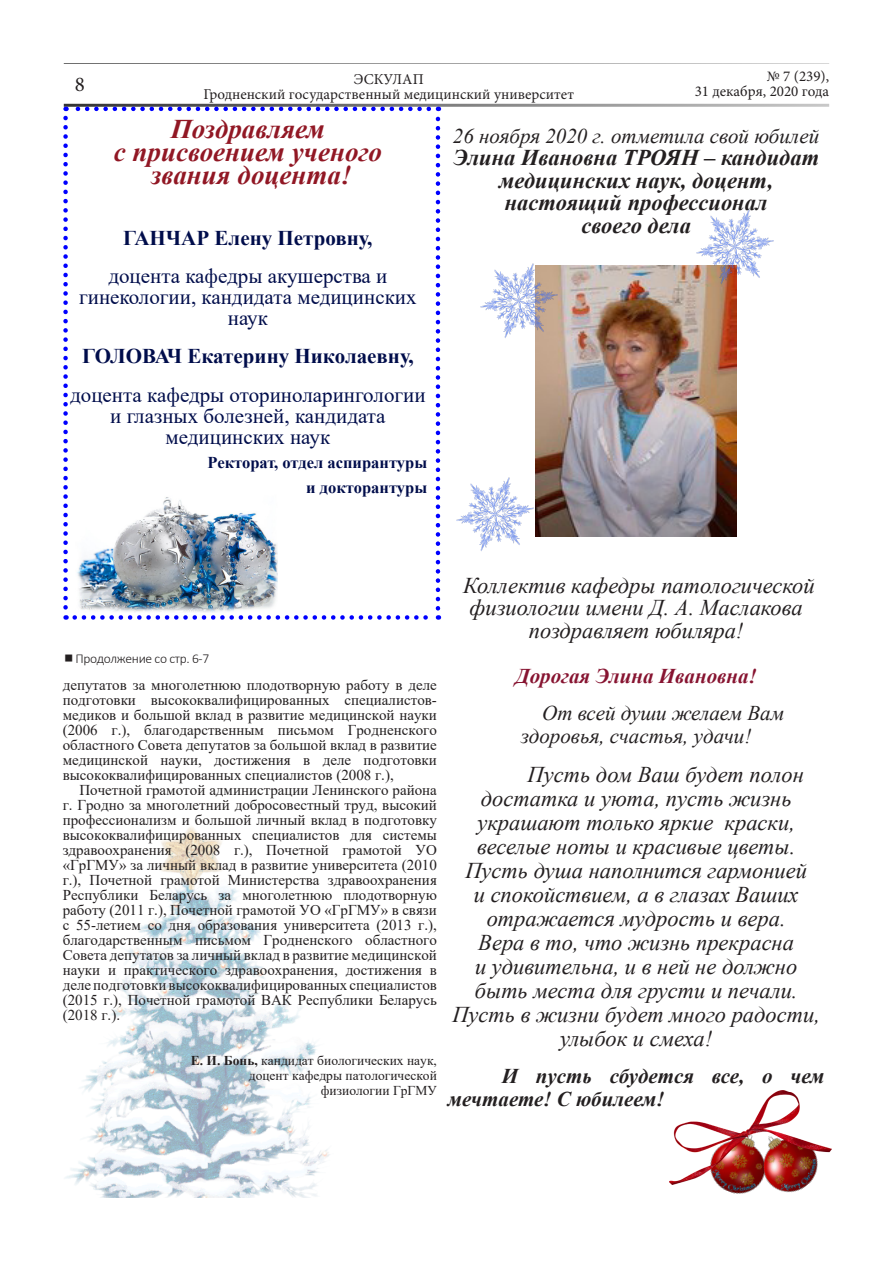
<style>
.page{position:relative;width:893px;height:1263px;background:#fff}
.page>*{position:absolute;margin:0;border:0;box-sizing:border-box;transform-origin:0 0}
.titul_Franklin_Gothi{font:italic 700 27px "Times New Roman";color:#911724}
.t1{font:italic 22.5px/22.5px "Times New Roman";color:#231f20;text-align:center}
.t2{font:italic 700 22.5px/22.5px "Times New Roman";color:#231f20;text-align:center}
.titul_Franklin_Gothi-2{font:21px/21px "Times New Roman";color:#000d4b;text-align:center}
.t3{font:italic 21px/22.5px "Times New Roman";color:#231f20}
.titul_Franklin_Gothi-3{font:700 21px "Times New Roman";color:#000d4b}
.t4{font:italic 700 21px/22.5px "Times New Roman";color:#231f20}
.t5{font:italic 700 21px "Times New Roman";color:#871431}
.t6{font:21px "Minion Pro";color:#231f20}
.titul_Franklin_Gothi-4{font:700 16.5px "Times New Roman";color:#000d4b}
.t7{font:15px/15px "Times New Roman";color:#231f20;text-align:justify}
.t8{font:15px/15px "Minion Pro";color:#231f20;text-align:center}
.t9{font:13.5px "Times New Roman";color:#231f20}
.t10{font:300 13.5px "Calibri";letter-spacing:-.025em;color:#231f20}
.s1{font-weight:700}
</style>
<div class="page">
<hr style="left:64px;top:104px;width:765px;height:3px;background:#000">
<hr style="left:64px;top:64px;width:765px;height:1px;background:#000">
<img style="left:65px;top:826px;width:265px;height:372px">
<img style="left:536px;top:266px;width:201px;height:271px">
<svg style="left:63px;top:118px;width:5px;height:502px"></svg>
<svg style="left:75px;top:615px;width:364px;height:5px"></svg>
<svg style="left:436px;top:107px;width:4px;height:501px"></svg>
<svg style="left:66px;top:107px;width:363px;height:4px"></svg>
<img style="left:717px;top:1184px;width:27px;height:10px">
<img style="left:744px;top:1184px;width:64px;height:10px">
<img style="left:77px;top:497px;width:200px;height:115px">
<img style="left:670px;top:1090px;width:162px;height:94px">
<img style="left:481px;top:263px;width:77px;height:76px">
<img style="left:697px;top:209px;width:77px;height:76px">
<img style="left:456px;top:477px;width:77px;height:74px">
<h3 class="t6" style="left:75px;top:70px;width:12px">8</h3>
<p class="t8" style="left:204px;top:72px;width:372px">ЭСКУЛАП<br>Гродненский государственный медицинский университет</p>
<p class="t8" style="left:695px;top:69px;width:136px;text-align:right">№ 7 (239),<br>31 декабря, 2020 года</p>
<p class="t3" style="left:453px;top:124px;width:368px">26 ноября 2020 г. отметила свой юбилей</p>
<p class="t2" style="left:453px;top:146px;width:367px">Элина Ивановна ТРОЯН – кандидат медицинских наук, доцент, настоящий профессионал</p>
<p class="t2" style="left:581px;top:213px;width:111px">своего дела</p>
<p class="titul_Franklin_Gothi" style="left:171px;top:111px;width:156px">Поздравляем</p>
<p class="titul_Franklin_Gothi" style="left:114px;top:134px;width:270px">с присвоением ученого</p>
<p class="titul_Franklin_Gothi" style="left:151px;top:157px;width:202px">звания доцента!</p>
<p class="titul_Franklin_Gothi-3" style="left:123px;top:223px;width:251px">ГАНЧАР Елену Петровну,</p>
<p class="titul_Franklin_Gothi-2" style="left:79px;top:265px;width:339px">доцента кафедры акушерства и гинекологии, кандидата медицинских наук</p>
<p class="titul_Franklin_Gothi-3" style="left:82px;top:341px;width:333px">ГОЛОВАЧ Екатерину Николаевну,</p>
<p class="titul_Franklin_Gothi-2" style="left:70px;top:383px;width:357px">доцента кафедры оториноларингологии и глазных болезней, кандидата медицинских наук</p>
<p class="titul_Franklin_Gothi-4" style="left:208px;top:451px;width:221px">Ректорат, отдел аспирантуры</p>
<p class="titul_Franklin_Gothi-4" style="left:306px;top:475px;width:123px">и докторантуры</p>
<p class="t10" style="left:75px;top:650px;width:135px">Продолжение со стр. 6-7</p>
<p class="t7" style="left:63px;top:677px;width:376px">депутатов за многолетнюю плодотворную работу в деле подготовки высококвалифицированных специалистов&shy;медиков и большой вклад в развитие медицинской науки (2006 г.), благодарственным письмом Гродненского областного Совета депутатов за большой вклад в развитие медицинской науки, достижения в деле подготовки высококвалифицированных специалистов (2008 г.),</p>
<p class="t7" style="left:63px;top:782px;width:376px;text-indent:17px">Почетной грамотой администрации Ленинского района г. Гродно за многолетний добросовестный труд, высокий профессионализм и большой личный вклад в подготовку высококвалифицированных специалистов для системы здравоохранения (2008 г.), Почетной грамотой УО «ГрГМУ» за личный вклад в развитие университета (2010 г.), Почетной грамотой Министерства здравоохранения Республики Беларусь за многолетнюю плодотворную работу (2011 г.), Почетной грамотой УО «ГрГМУ» в связи с 55-летием со дня образования университета (2013 г.), благодарственным письмом Гродненского областного Совета депутатов за личный вклад в развитие медицинской науки и практического здравоохранения, достижения в деле подготовки высококвалифицированных специалистов (2015 г.), Почетной грамотой ВАК Республики Беларусь (2018 г.).</p>
<p class="t9" style="left:191px;top:1051px;width:248px"><span class="s1">Е. И. Бонь,</span> кандидат биологических наук,</p>
<p class="t9" style="left:249px;top:1066px;width:190px">доцент кафедры патологической</p>
<p class="t9" style="left:321px;top:1081px;width:118px">физиологии ГрГМУ</p>
<p class="t1" style="left:463px;top:573px;width:353px">Коллектив кафедры патологической физиологии имени Д. А. Маслакова поздравляет юбиляра!</p>
<p class="t5" style="left:515px;top:661px;width:243px">Дорогая Элина Ивановна!</p>
<p class="t3" style="left:521px;top:701px;width:265px;text-indent:21px">От всей души желаем Вам здоровья, счастья, удачи!</p>
<p class="t1" style="left:528px;top:762px;width:278px">Пусть дом Ваш будет полон</p>
<p class="t1" style="left:481px;top:786px;width:312px">достатка и уюта, пусть жизнь</p>
<p class="t1" style="left:477px;top:810px;width:319px">украшают только яркие краски,</p>
<p class="t1" style="left:477px;top:834px;width:320px">веселые ноты и красивые цветы.</p>
<p class="t1" style="left:465px;top:858px;width:343px">Пусть душа наполнится гармонией</p>
<p class="t1" style="left:474px;top:882px;width:326px">и спокойствием, а в глазах Ваших</p>
<p class="t1" style="left:487px;top:906px;width:300px">отражается мудрость и вера.</p>
<p class="t1" style="left:478px;top:930px;width:317px">Вера в то, что жизнь прекрасна</p>
<p class="t1" style="left:475px;top:954px;width:324px">и удивительна, и в ней не должно</p>
<p class="t1" style="left:475px;top:978px;width:324px">быть места для грусти и печали.</p>
<p class="t1" style="left:452px;top:1002px;width:369px">Пусть в жизни будет много радости,</p>
<p class="t1" style="left:560px;top:1026px;width:154px">улыбок и смеха!</p>
<p class="t4" style="left:448px;top:1064px;width:378px;text-indent:54px">И пусть сбудется все, о чем мечтаете! С юбилеем!</p>
</div>
